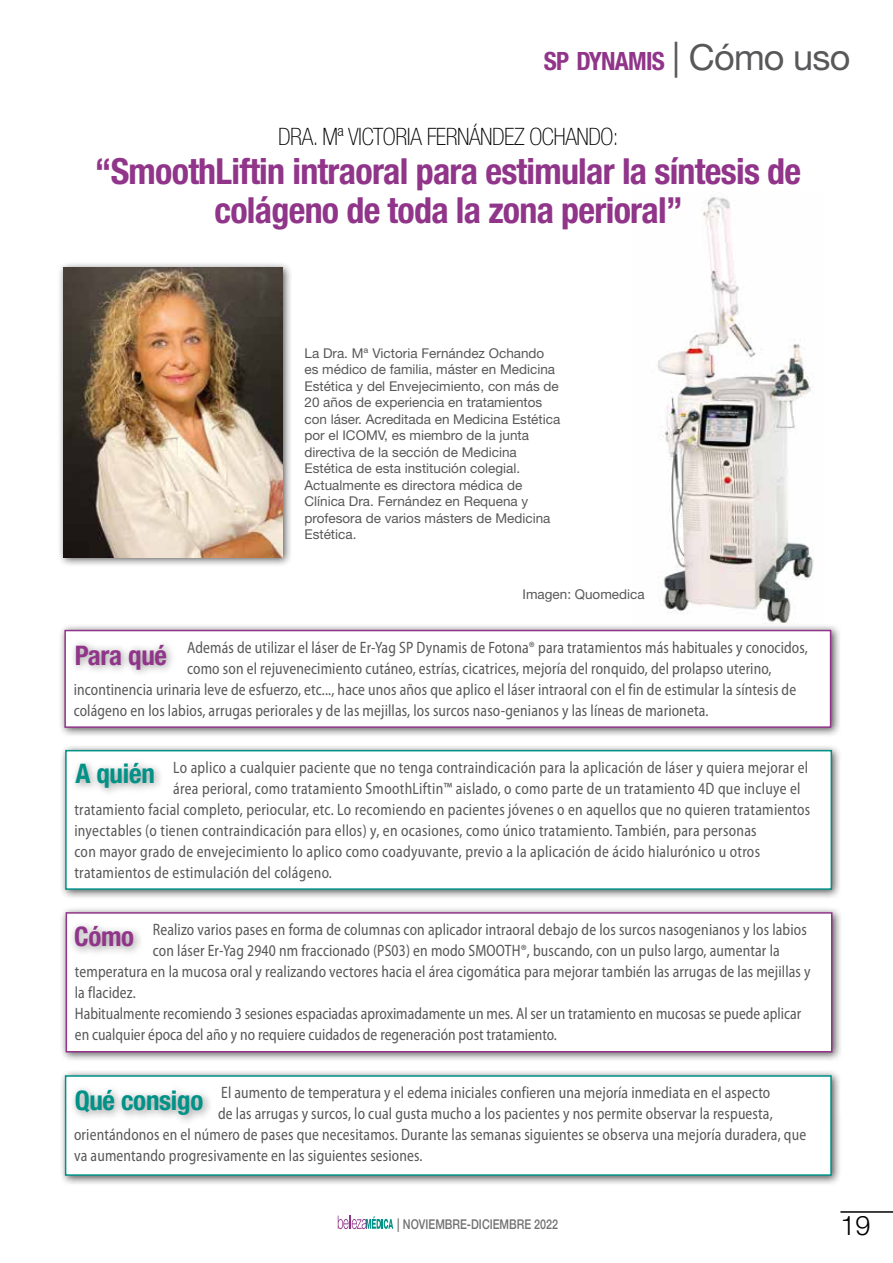
<style>
.page{position:relative;width:893px;height:1263px;background:#fff}
.page>*{position:absolute;margin:0;border:0;box-sizing:border-box;transform-origin:0 0}
.t1{font:700 condensed 36px/39px "Helvetica Neue LT Std";letter-spacing:-.02em;color:#903589;text-align:center}
.t2{font:700 condensed 27px "Helvetica Neue LT Std";letter-spacing:-.01em;color:#009187}
.t3{font:700 condensed 27px "Helvetica Neue LT Std";letter-spacing:-.01em;color:#903589}
.t4{font:300 27px "Helvetica Neue LT Std";color:#000}
.t5{font:700 condensed 25.2px "Helvetica Neue LT Std";letter-spacing:-.03em;color:#903589}
.t6{font:100 condensed 24px "Helvetica Neue LT Std";letter-spacing:-.02em;color:#000}
.t7{font:semi-condensed 16.5px "Myriad Pro";letter-spacing:.01em;color:#58585a;scale:.9 1}
.t8{font:13.5px/16.5px "Helvetica Neue LT Std";color:#58585a}
.t9{font:500 13.5px "Helvetica Neue LT Std";color:#707172;scale:.8 1}
.s1{font-weight:400;font-stretch:normal;font-size:36px;color:#58585a}
</style>
<div class="page">
<hr style="left:840px;top:1211px;width:53px;height:2px;background:#000">
<svg style="left:338px;top:1215px;width:55px;height:14px"></svg>
<img style="left:658px;top:197px;width:156px;height:427px">
<div style="left:59px;top:744px;width:783px;height:156px;background:#000;opacity:.65"></div>
<div style="left:65px;top:750px;width:767px;height:140px;background:#fff;border:2px solid #009187"></div>
<div style="left:59px;top:906px;width:783px;height:157px;background:#000;opacity:.65"></div>
<div style="left:66px;top:912px;width:766px;height:140px;background:#fff;border:2px solid #903589"></div>
<div style="left:58px;top:624px;width:783px;height:114px;background:#000;opacity:.65"></div>
<div style="left:64px;top:630px;width:767px;height:98px;background:#fff;border:2px solid #903589"></div>
<div style="left:59px;top:1069px;width:783px;height:117px;background:#000;opacity:.65"></div>
<div style="left:66px;top:1076px;width:765px;height:99px;background:#fff"></div>
<div style="left:65px;top:1075px;width:767px;height:101px;border:2px solid #009187"></div>
<div style="left:70px;top:757px;width:94px;height:41px;background:#000;opacity:.4"></div>
<div style="left:69px;top:920px;width:75px;height:36px;background:#000;opacity:.4"></div>
<div style="left:70px;top:639px;width:106px;height:40px;background:#000;opacity:.4"></div>
<div style="left:70px;top:1084px;width:143px;height:42px;background:#000;opacity:.4"></div>
<div style="left:58px;top:261px;width:235px;height:306px;background:#000;opacity:.65"></div>
<img style="left:64px;top:267px;width:219px;height:290px">
<h3 class="t5" style="left:544px;top:46px;width:308px">SP DYNAMIS <span class="s1">| Cómo uso</span></h3>
<h3 class="t6" style="left:278px;top:123px;width:342px">DRA. Mª VICTORIA FERNÁNDEZ OCHANDO:</h3>
<h1 class="t1" style="left:95px;top:151px;width:708px">“SmoothLiftin intraoral para estimular la síntesis de colágeno de toda la zona perioral”</h1>
<p class="t8" style="left:304px;top:345px;width:257px">La Dra. Mª Victoria Fernández Ochando es médico de familia, máster en Medicina Estética y del Envejecimiento, con más de 20 años de experiencia en tratamientos con láser. Acreditada en Medicina Estética por el ICOMV, es miembro de la junta directiva de la sección de Medicina Estética de esta institución colegial.<br>Actualmente es directora médica de Clínica Dra. Fernández en Requena y profesora de varios másters de Medicina Estética.</p>
<p class="t8" style="left:523px;top:586px;width:124px">Imagen: Quomedica</p>
<p class="t7" style="left:187px;top:638px;width:691px">Además de utilizar el láser de Er-Yag SP Dynamis de Fotona® para tratamientos más habituales y conocidos,</p>
<p class="t7" style="left:187px;top:660px;width:651px">como son el rejuvenecimiento cutáneo, estrías, cicatrices, mejoría del ronquido, del prolapso uterino,</p>
<p class="t7" style="left:74px;top:681px;width:804px">incontinencia urinaria leve de esfuerzo, etc..., hace unos años que aplico el láser intraoral con el fin de estimular la síntesis de</p>
<p class="t7" style="left:74px;top:702px;width:707px">colágeno en los labios, arrugas periorales y de las mejillas, los surcos naso-genianos y las líneas de marioneta.</p>
<h2 class="t3" style="left:75px;top:639px;width:94px">Para qué</h2>
<p class="t7" style="left:173px;top:758px;width:707px">Lo aplico a cualquier paciente que no tenga contraindicación para la aplicación de láser y quiera mejorar el</p>
<p class="t7" style="left:173px;top:779px;width:698px">área perioral, como tratamiento SmoothLiftin™ aislado, o como parte de un tratamiento 4D que incluye el</p>
<p class="t7" style="left:74px;top:800px;width:819px">tratamiento facial completo, periocular, etc. Lo recomiendo en pacientes jóvenes o en aquellos que no quieren tratamientos</p>
<p class="t7" style="left:74px;top:821px;width:760px">inyectables (o tienen contraindicación para ellos) y, en ocasiones, como único tratamiento. También, para personas</p>
<p class="t7" style="left:74px;top:842px;width:763px">con mayor grado de envejecimiento lo aplico como coadyuvante, previo a la aplicación de ácido hialurónico u otros</p>
<p class="t7" style="left:74px;top:863px;width:288px">tratamientos de estimulación del colágeno.</p>
<h2 class="t2" style="left:75px;top:757px;width:81px">A quién</h2>
<p class="t7" style="left:153px;top:921px;width:728px">Realizo varios pases en forma de columnas con aplicador intraoral debajo de los surcos nasogenianos y los labios</p>
<p class="t7" style="left:153px;top:942px;width:698px">con láser Er-Yag 2940 nm fraccionado (PS03) en modo SMOOTH®, buscando, con un pulso largo, aumentar la</p>
<p class="t7" style="left:75px;top:963px;width:819px">temperatura en la mucosa oral y realizando vectores hacia el área cigomática para mejorar también las arrugas de las mejillas y</p>
<p class="t7" style="left:75px;top:984px;width:69px">la flacidez.</p>
<p class="t7" style="left:75px;top:1005px;width:809px">Habitualmente recomiendo 3 sesiones espaciadas aproximadamente un mes. Al ser un tratamiento en mucosas se puede aplicar</p>
<p class="t7" style="left:75px;top:1026px;width:537px">en cualquier época del año y no requiere cuidados de regeneración post tratamiento.</p>
<h2 class="t3" style="left:74px;top:920px;width:62px">Cómo</h2>
<p class="t7" style="left:221px;top:1084px;width:612px">El aumento de temperatura y el edema iniciales confieren una mejoría inmediata en el aspecto</p>
<p class="t7" style="left:218px;top:1105px;width:618px">de las arrugas y surcos, lo cual gusta mucho a los pacientes y nos permite observar la respuesta,</p>
<p class="t7" style="left:74px;top:1126px;width:815px">orientándonos en el número de pases que necesitamos. Durante las semanas siguientes se observa una mejoría duradera, que</p>
<p class="t7" style="left:74px;top:1147px;width:389px">va aumentando progresivamente en las siguientes sesiones.</p>
<h2 class="t2" style="left:75px;top:1084px;width:130px">Qué consigo</h2>
<p class="t9" style="left:397px;top:1216px;width:203px">| NOVIEMBRE-DICIEMBRE 2022</p>
<h2 class="t4" style="left:840px;top:1209px;width:32px">19</h2>
</div>
